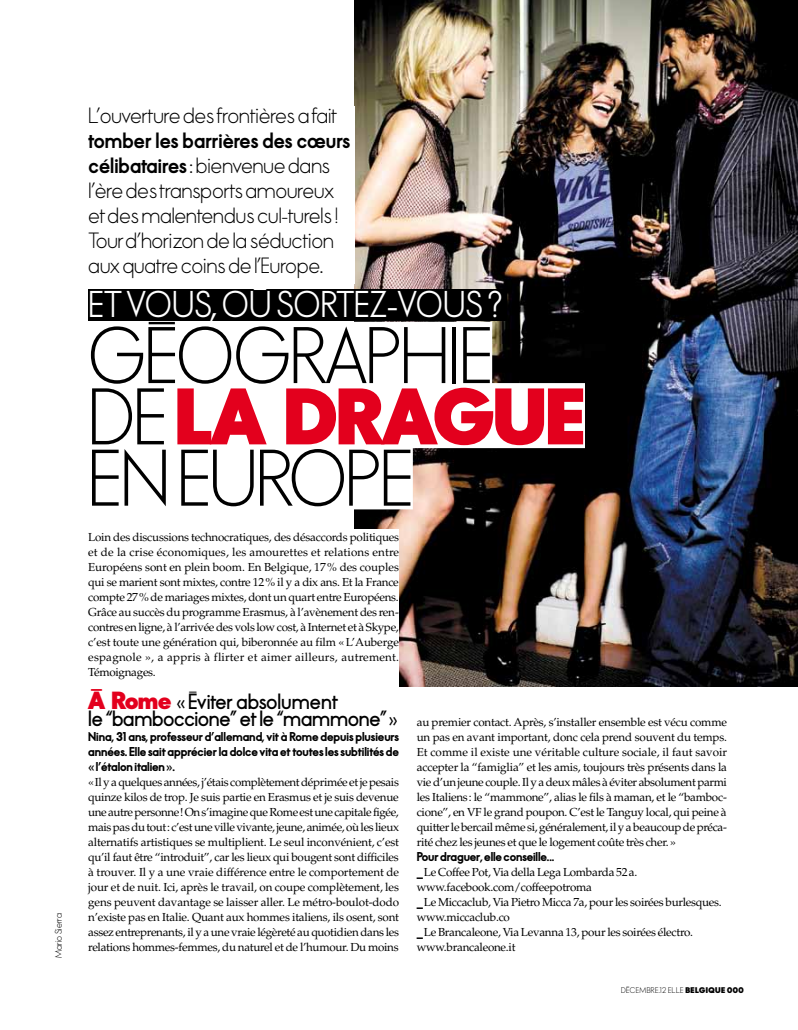
<style>
.page{position:relative;width:798px;height:1030px;background:#fff}
.page>*{position:absolute;margin:0;border:0;box-sizing:border-box;transform-origin:0 0}
.t1{font:72.5px/61.2px "Elle Nova C";letter-spacing:-.01em;color:#000}
.t2{font:500 33.75px "Elle Nova C";letter-spacing:.005em;color:#fff}
.t3{font:20px/25px "Elle Nova C";letter-spacing:.005em;color:#000}
.t4{font:600 20px/17.5px "Elle Nova C";letter-spacing:-.01em;color:#000}
.t5{font:11.62px/15px "Palatino LT Std";letter-spacing:-.025em;color:#000;text-align:justify}
.t6{font:800 11.62px/15px "Elle Nova C";letter-spacing:-.005em;color:#000;text-align:justify}
.t7{font:8.75px "Elle Nova C";color:#000}
.t8{font:7.5px "Elle Nova C";letter-spacing:.05em;color:#000}
.t9{font:900 7.5px "Elle Nova C";letter-spacing:.05em;color:#000}
.s1{font-weight:700}
.s2{font-weight:900;color:#e3001d}
.s3{font-weight:900;font-size:22.5px;color:#e3001d}
.s4{font-family:"Elle Nova C";font-weight:900}
.s5{font-weight:900}
</style>
<div class="page">
<img style="left:354px;top:0;width:443px;height:686px">
<div style="left:89px;top:322px;width:403px;height:65px;background:#fff"></div>
<div style="left:89px;top:383px;width:495px;height:65px;background:#fff"></div>
<div style="left:89px;top:444px;width:323px;height:65px;background:#fff"></div>
<div style="left:89px;top:289px;width:417px;height:32px;background:#000"></div>
<div style="left:88px;top:529px;width:311px;height:429px;background:#fff"></div>
<p class="t7" style="left:54px;top:957px;width:46px;rotate:-90deg">Mario Sierra</p>
<h3 class="t3" style="left:89px;top:104px;width:250px">L’ouverture des frontières a fait</h3>
<h3 class="t3" style="left:89px;top:129px;width:263px"><span class="s1">tomber les barrières des cœurs célibataires</span> : bienvenue dans l’ère des transports amoureux et des malentendus cul-turels !<br>Tour d’horizon de la séduction aux quatre coins de l’Europe.</h3>
<h2 class="t2" style="left:89px;top:286px;width:416px">ET VOUS, OÙ SORTEZ-VOUS ?</h2>
<h1 class="t1" style="left:89px;top:329px;width:497px">géographie de <span class="s2">LA DRAGUE </span>en europe</h1>
<p class="t5" style="left:88px;top:529px;width:312px">Loin des discussions technocratiques, des désaccords politiques et de la crise économiques, les amourettes et relations entre Européens sont en plein boom. En Belgique, 17% des couples qui se marient sont mixtes, contre 12% il y a dix ans. Et la France compte 27% de mariages mixtes, dont un quart entre Européens.<br>Grâce au succès du programme Erasmus, à l’avènement des ren&shy;contres en ligne, à l’arrivée des vols low cost, à Internet et à Skype, c’est toute une génération qui, biberonnée au film «L’Auberge espagnole », a appris à flirter et aimer ailleurs, autrement.<br>Témoignages.</p>
<h3 class="t4" style="left:88px;top:693px;width:311px"><span class="s3">À ROME</span> « éviter absolument<br>le “bamboccione” et le “mammone”»</h3>
<p class="t6" style="left:88px;top:729px;width:312px">Nina, 31 ans, professeur d’allemand, vit à Rome depuis plusieurs années. Elle sait apprécier la dolce vita et toutes les subtilités de «l’étalon italien».</p>
<p class="t5" style="left:88px;top:774px;width:312px">«Il y a quelques années, j’étais complètement déprimée et je pesais quinze kilos de trop. Je suis partie en Erasmus et je suis devenue une autre personne! On s’imagine que Rome est une capitale figée, mais pas du tout: c’est une ville vivante, jeune, animée, où les lieux alternatifs artistiques se multiplient. Le seul inconvénient, c’est qu’il faut être “introduit”, car les lieux qui bougent sont difficiles à trouver. Il y a une vraie différence entre le comportement de jour et de nuit. Ici, après le travail, on coupe complètement, les gens peuvent davantage se laisser aller. Le métro-boulot-dodo n’existe pas en Italie. Quant aux hommes italiens, ils osent, sont assez entreprenants, il y a une vraie légèreté au quotidien dans les relations hommes-femmes, du naturel et de l’humour. Du moins</p>
<p class="t5" style="left:416px;top:715px;width:312px">au premier contact. Après, s’installer ensemble est vécu comme un pas en avant important, donc cela prend souvent du temps.<br>Et comme il existe une véritable culture sociale, il faut savoir accepter la “famiglia” et les amis, toujours très présents dans la vie d’un jeune couple. Il y a deux mâles à éviter absolument parmi les Italiens: le “mammone”, alias le fils à maman, et le “bamboc&shy;cione”, en VF le grand poupon. C’est le Tanguy local, qui peine à quitter le bercail même si, généralement, il y a beaucoup de préca&shy;rité chez les jeunes et que le logement coûte très cher.»</p>
<p class="t6" style="left:416px;top:849px;width:139px">Pour draguer, elle conseille...</p>
<p class="t5" style="left:416px;top:865px;width:306px;text-align:left"><span class="s4">_</span>Le Coffee Pot, Via della Lega Lombarda 52a. www.facebook.com/coffeepotroma<br><span class="s4">_</span>Le Miccaclub, Via Pietro Micca 7a, pour les soirées burlesques. www.miccaclub.co<br><span class="s4">_</span>Le Brancaleone, Via Levanna 13, pour les soirées électro. www.brancaleone.it</p>
<p class="t8" style="left:620px;top:986px;width:76px">décembre.12 ELLE <span class="s5">BELG</span></p>
<p class="t9" style="left:705px;top:985px;width:39px">IQUE 000</p>
</div>
